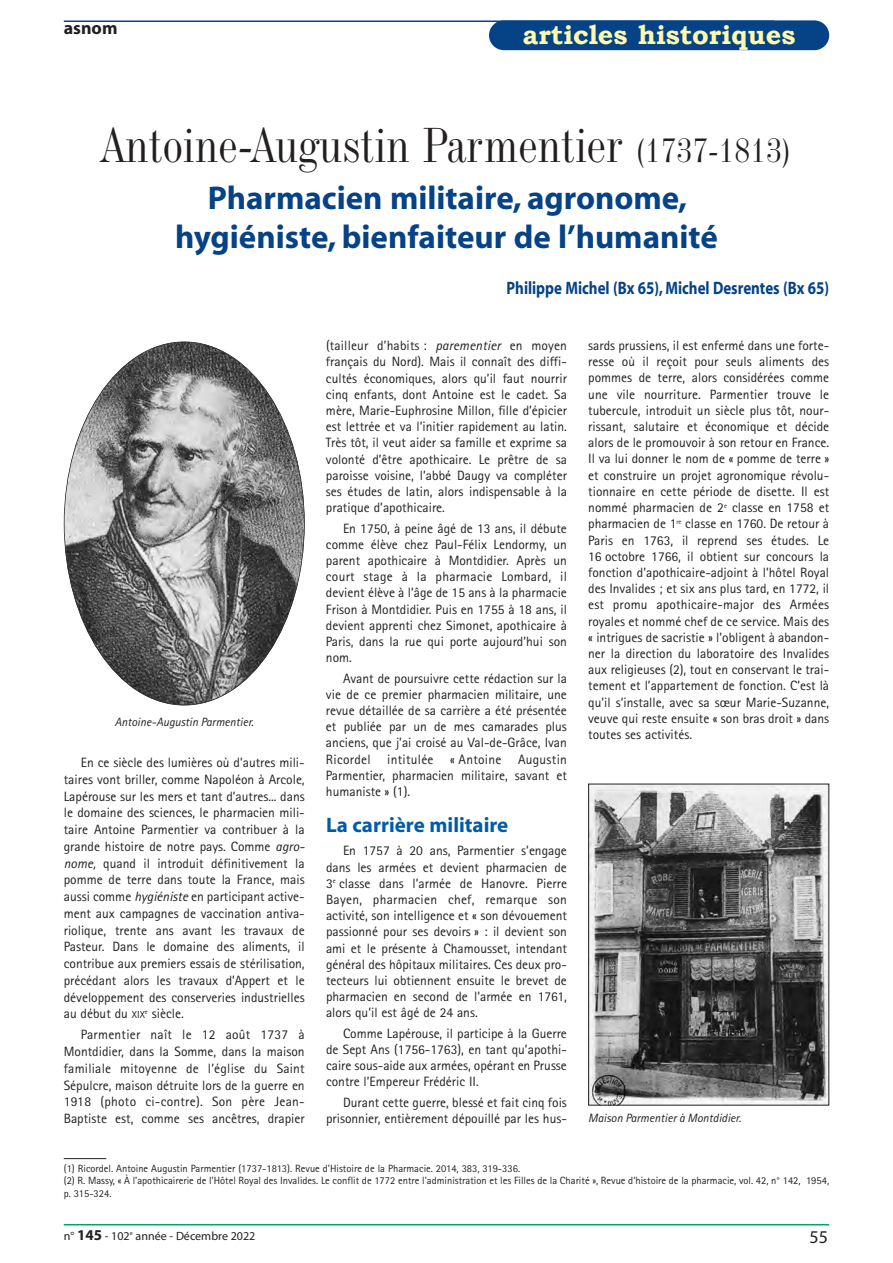
<style>
.page{position:relative;width:893px;height:1263px;background:#fff}
.page>*{position:absolute;margin:0;border:0;box-sizing:border-box;transform-origin:0 0}
.t1{font:48px "Industrial 736 BT";color:#231f20;scale:.95 1}
.t2{font:700 33px/39.6px "Myriad";color:#054286;text-align:center}
.t3{font:700 27px "Bookman Old Style";color:#fff8ae}
.t4{font:700 21px "Myriad";color:#015ba9}
.t5{font:700 18px "Myriad";color:#054286;scale:.83 1}
.t6{font:700 18px "Myriad";color:#231f20}
.t7{font:18px "Myriad";color:#231f20}
.t8{font:13.5px/16.2px "Rotis Sans Serif";color:#231f20;text-align:justify}
.t9{font:italic 12px "Rotis Sans Serif";color:#231f20}
.t10{font:12px "Myriad";color:#231f20}
.t11{font:10.5px/12.6px "Rotis Sans Serif";color:#231f20}
.s1{font-size:33px}
.s2{font-style:italic}
.s3{font-size:10.2px}
.s4{font-weight:700;font-size:15px}
</style>
<div class="page">
<hr style="left:64px;top:1158px;width:42px;height:1px;background:#231f20">
<img style="left:590px;top:786px;width:237px;height:317px">
<img style="left:64px;top:342px;width:240px;height:363px;border-radius:50%">
<hr style="left:64px;top:1224px;width:765px;height:1px;background:#00a65f">
<hr style="left:64px;top:21px;width:710px;height:1px;background:#054286">
<div style="left:489px;top:20px;width:340px;height:30px;background:#054286;border-radius:15px"></div>
<hr style="left:0;top:848px;width:1px;height:351px;background:#c1c5dd">
<p class="t6" style="left:64px;top:21px;width:55px">asnom</p>
<p class="t3" style="left:523px;top:19px;width:274px">articles historiques</p>
<p class="t1" style="left:102px;top:127px;width:727px">Antoine-Augustin Parmentier <span class="s1">(1737-1813)</span></p>
<p class="t2" style="left:175px;top:180px;width:544px">Pharmacien militaire, agronome, hygiéniste, bienfaiteur de l’humanité</p>
<p class="t5" style="left:507px;top:281px;width:390px">Philippe Michel (Bx 65), Michel Desrentes (Bx 65)</p>
<p class="t9" style="left:115px;top:717px;width:140px">Antoine-Augustin Parmentier.</p>
<p class="t8" style="left:64px;top:755px;width:242px;line-height:16.8px;text-indent:17px">En ce siècle des lumières où d’autres mili&shy;taires vont briller, comme Napoléon à Arcole, Lapérouse sur les mers et tant d’autres... dans le domaine des sciences, le pharmacien mili&shy;taire Antoine Parmentier va contribuer à la grande histoire de notre pays. Comme <span class="s2">agro&shy;nome,</span> quand il introduit définitivement la pomme de terre dans toute la France, mais aussi comme <span class="s2">hygiéniste</span> en participant active&shy;ment aux campagnes de vaccination antiva&shy;riolique, trente ans avant les travaux de Pasteur. Dans le domaine des aliments, il contribue aux premiers essais de stérilisation, précédant alors les travaux d’Appert et le développement des conserveries industrielles au début du <span class="s3">XIX</span><sup>e</sup> siècle.</p>
<p class="t8" style="left:64px;top:1028px;width:242px;line-height:16.8px;text-indent:17px">Parmentier naît le 12 août 1737 à Montdidier, dans la Somme, dans la maison familiale mitoyenne de l’église du Saint Sépulcre, maison détruite lors de la guerre en 1918 (photo ci-contre). Son père Jean-Baptiste est, comme ses ancêtres, drapier</p>
<p class="t8" style="left:326px;top:339px;width:242px">(tailleur d’habits : <span class="s2">parementier</span> en moyen français du Nord). Mais il connaît des diffi - cultés économiques, alors qu’il faut nourrir cinq enfants, dont Antoine est le cadet. Sa mère, Marie-Euphrosine Millon, fille d’épicier est lettrée et va l’initier rapidement au latin.<br>Très tôt, il veut aider sa famille et exprime sa volonté d’être apothicaire. Le prêtre de sa paroisse voisine, l’abbé Daugy va compléter ses études de latin, alors indispensable à la pratique d’apothicaire.</p>
<p class="t8" style="left:326px;top:521px;width:242px;text-indent:17px">En 1750, à peine âgé de 13 ans, il débute comme élève chez Paul-Félix Lendormy, un parent apothicaire à Montdidier. Après un court stage à la pharmacie Lombard, il devient élève à l’âge de 15 ans à la pharmacie Frison à Montdidier. Puis en 1755 à 18 ans, il devient apprenti chez Simonet, apothicaire à Paris, dans la rue qui porte aujourd’hui son nom.</p>
<p class="t8" style="left:326px;top:671px;width:242px;text-indent:17px">Avant de poursuivre cette rédaction sur la vie de ce premier pharmacien militaire, une revue détaillée de sa carrière a été présentée et publiée par un de mes camarades plus anciens, que j’ai croisé au Val-de-Grâce, Ivan Ricordel intitulée « Antoine Augustin Parmentier, pharmacien militaire, savant et humaniste » (1).</p>
<p class="t4" style="left:326px;top:817px;width:184px">La carrière militaire</p>
<p class="t8" style="left:326px;top:844px;width:242px;text-indent:17px">En 1757 à 20 ans, Parmentier s’engage dans les armées et devient pharmacien de 3<sup>e</sup> classe dans l’armée de Hanovre. Pierre Bayen, pharmacien chef, remarque son activité, son intelligence et « son dévouement passionné pour ses devoirs » : il devient son ami et le présente à Chamousset, intendant général des hôpitaux militaires. Ces deux pro&shy;tecteurs lui obtiennent ensuite le brevet de pharmacien en second de l’armée en 1761, alors qu’il est âgé de 24 ans.</p>
<p class="t8" style="left:326px;top:1026px;width:242px;text-indent:17px">Comme Lapérouse, il participe à la Guerre de Sept Ans (1756-1763), en tant qu’apothi&shy;caire sous-aide aux armées, opérant en Prusse contre l’Empereur Frédéric II.</p>
<p class="t8" style="left:326px;top:1095px;width:242px;text-align:right">Durant cette guerre, blessé et fait cinq fois prisonnier, entièrement dépouillé par les hus-</p>
<p class="t8" style="left:588px;top:339px;width:242px">sards prussiens, il est enfermé dans une forte&shy;resse où il reçoit pour seuls aliments des pommes de terre, alors considérées comme une vile nourriture. Parmentier trouve le tubercule, introduit un siècle plus tôt, nour&shy;rissant, salutaire et économique et décide alors de le promouvoir à son retour en France.<br>Il va lui donner le nom de « pomme de terre » et construire un projet agronomique révolu&shy;tionnaire en cette période de disette. Il est nommé pharmacien de 2<sup>e</sup> classe en 1758 et pharmacien de 1<sup>re</sup> classe en 1760. De retour à Paris en 1763, il reprend ses études. Le 16 octobre 1766, il obtient sur concours la fonction d’apothicaire-adjoint à l’hôtel Royal des Invalides ; et six ans plus tard, en 1772, il est promu apothicaire-major des Armées royales et nommé chef de ce service. Mais des « intrigues de sacristie » l’obligent à abandon&shy;ner la direction du laboratoire des Invalides aux religieuses (2), tout en conservant le trai&shy;tement et l’appartement de fonction. C’est là qu’il s’installe, avec sa sœur Marie-Suzanne, veuve qui reste ensuite « son bras droit » dans toutes ses activités.</p>
<p class="t9" style="left:588px;top:1114px;width:154px">Maison Parmentier à Montdidier.</p>
<p class="t11" style="left:64px;top:1163px;width:458px">(1) Ricordel. Antoine Augustin Parmentier (1737-1813). Revue d'Histoire de la Pharmacie. 2014, 383, 319-336.</p>
<p class="t11" style="left:64px;top:1175px;width:767px">(2) R. Massy, « À l'apothicairerie de l'Hôtel Royal des Invalides. Le conflit de 1772 entre l'administration et les Filles de la Charité », Revue d'histoire de la pharmacie, vol. 42, n° 142, 1954, p. 315-324.</p>
<p class="t10" style="left:64px;top:1231px;width:193px">n° <span class="s4">145</span> - 102<sup>e</sup> année - Décembre 2022</p>
<p class="t7" style="left:809px;top:1230px;width:20px">55</p>
</div>
